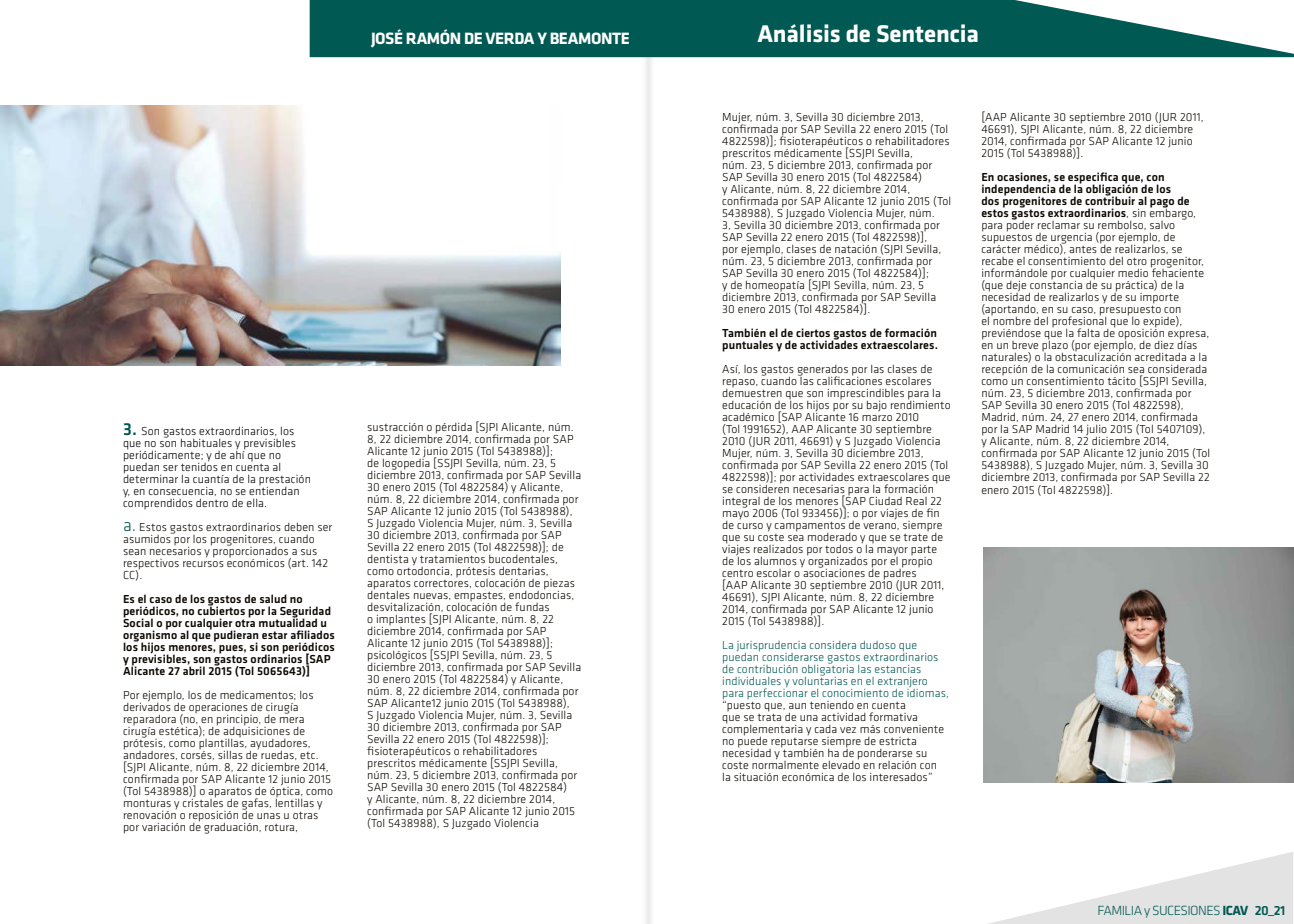
<style>
.page{position:relative;width:1294px;height:924px;background:#fff}
.page>*{position:absolute;margin:0;border:0;box-sizing:border-box;transform-origin:0 0}
.t1{font:700 25px "Klavika";letter-spacing:-.005em;color:#fff}
.t2{font:700 17px "Klavika";letter-spacing:-.025em;color:#fff}
.t3{font:300 13.8px "Klavika";letter-spacing:-.04em;color:#005952}
.t4{font:300 12px/12px "Klavika";letter-spacing:.01em;color:#0b0700}
.t5{font:500 12px/12px "Klavika";letter-spacing:.01em;color:#0b0700}
.t6{font:300 12px/12px "Klavika";letter-spacing:.01em;color:#000}
.t7{font:300 12px/12px "Klavika";letter-spacing:.01em;color:#035952}
.s1{font-weight:500;font-size:18px;color:#035952}
.s2{font-size:18px;color:#035952}
.s3{font-weight:500}
.s4{font-weight:700}
</style>
<div class="page">
<div style="left:642px;top:0;width:12px;height:924px;background:#f4f5f5"></div>
<svg style="left:310px;top:0;width:984px;height:57px;background:#226f69"></svg>
<img style="left:0;top:106px;width:561px;height:259px">
<svg style="left:988px;top:852px;width:305px;height:72px"></svg>
<img style="left:983px;top:547px;width:311px;height:235px">
<p class="t6" style="left:123px;top:425px;width:189px"><span class="s1">3.</span> Son gastos extraordinarios, los que no son habituales y previsibles periódicamente; y de ahí que no puedan ser tenidos en cuenta al determinar la cuantía de la prestación y, en consecuencia, no se entiendan comprendidos dentro de ella.</p>
<p class="t4" style="left:123px;top:521px;width:211px"><span class="s2">a.</span> Estos gastos extraordinarios deben ser asumidos por los progenitores, cuando sean necesarios y proporcionados a sus respectivos recursos económicos (art. 142<br>CC).</p>
<p class="t5" style="left:123px;top:593px;width:213px">Es el caso de los gastos de salud no periódicos, no cubiertos por la Seguridad Social o por cualquier otra mutualidad u organismo al que pudieran estar afiliados los hijos menores, pues, si son periódicos y previsibles, son gastos ordinarios [SAP Alicante 27 abril 2015 (Tol 5065643)]</p>
<p class="t4" style="left:123px;top:689px;width:212px">Por ejemplo, los de medicamentos; los derivados de operaciones de cirugía reparadora (no, en principio, de mera cirugía estética); de adquisiciones de prótesis, como plantillas, ayudadores, andadores, corsés, sillas de ruedas, etc. [SJPI Alicante, núm. 8, 22 diciembre 2014, confirmada por SAP Alicante 12 junio 2015 (Tol 5438988)] o aparatos de óptica, como monturas y cristales de gafas, lentillas y renovación o reposición de unas u otras por variación de graduación, rotura,</p>
<h2 class="t2" style="left:371px;top:29px;width:260px">JOSÉ RAMÓN DE VERDA Y BEAMONTE</h2>
<h1 class="t1" style="left:757px;top:21px;width:223px">Análisis de Sentencia</h1>
<p class="t4" style="left:367px;top:421px;width:215px">sustracción o pérdida [SJPI Alicante, núm.<br>8, 22 diciembre 2014, confirmada por SAP Alicante 12 junio 2015 (Tol 5438988)];<br>de logopedia [SSJPI Sevilla, núm. 23, 5 diciembre 2013, confirmada por SAP Sevilla 30 enero 2015 (Tol 4822584) y Alicante, núm. 8, 22 diciembre 2014, confirmada por SAP Alicante 12 junio 2015 (Tol 5438988), S Juzgado Violencia Mujer, núm. 3, Sevilla 30 diciembre 2013, confirmada por SAP Sevilla 22 enero 2015 (Tol 4822598)]; de dentista y tratamientos bucodentales, como ortodoncia, prótesis dentarias, aparatos correctores, colocación de piezas dentales nuevas, empastes, endodoncias, desvitalización, colocación de fundas<br>o implantes [SJPI Alicante, núm. 8, 22 diciembre 2014, confirmada por SAP Alicante 12 junio 2015 (Tol 5438988)]; psicológicos [SSJPI Sevilla, núm. 23, 5 diciembre 2013, confirmada por SAP Sevilla 30 enero 2015 (Tol 4822584) y Alicante, núm. 8, 22 diciembre 2014, confirmada por SAP Alicante12 junio 2015 (Tol 5438988),<br>S Juzgado Violencia Mujer, núm. 3, Sevilla 30 diciembre 2013, confirmada por SAP Sevilla 22 enero 2015 (Tol 4822598)]; fisioterapéuticos o rehabilitadores prescritos médicamente [SSJPI Sevilla, núm. 23, 5 diciembre 2013, confirmada por SAP Sevilla 30 enero 2015 (Tol 4822584)<br>y Alicante, núm. 8, 22 diciembre 2014, confirmada por SAP Alicante 12 junio 2015 (Tol 5438988), S Juzgado Violencia</p>
<p class="t4" style="left:722px;top:111px;width:231px">Mujer, núm. 3, Sevilla 30 diciembre 2013, confirmada por SAP Sevilla 22 enero 2015 (Tol 4822598)]; fisioterapéuticos o rehabilitadores prescritos médicamente [SSJPI Sevilla,<br>núm. 23, 5 diciembre 2013, confirmada por SAP Sevilla 30 enero 2015 (Tol 4822584)<br>y Alicante, núm. 8, 22 diciembre 2014, confirmada por SAP Alicante 12 junio 2015 (Tol 5438988), S Juzgado Violencia Mujer, núm.<br>3, Sevilla 30 diciembre 2013, confirmada por SAP Sevilla 22 enero 2015 (Tol 4822598)],<br>por ejemplo, clases de natación (SJPI Sevilla, núm. 23, 5 diciembre 2013, confirmada por SAP Sevilla 30 enero 2015 (Tol 4822584)];<br>y de homeopatía [SJPI Sevilla, núm. 23, 5 diciembre 2013, confirmada por SAP Sevilla 30 enero 2015 (Tol 4822584)].</p>
<p class="t5" style="left:722px;top:327px;width:217px">También el de ciertos gastos de formación puntuales y de actividades extraescolares.</p>
<p class="t4" style="left:722px;top:363px;width:230px">Así, los gastos generados por las clases de repaso, cuando las calificaciones escolares demuestren que son imprescindibles para la educación de los hijos por su bajo rendimiento académico [SAP Alicante 16 marzo 2010<br>(Tol 1991652), AAP Alicante 30 septiembre 2010 (JUR 2011, 46691) y S Juzgado Violencia Mujer, núm. 3, Sevilla 30 diciembre 2013, confirmada por SAP Sevilla 22 enero 2015 (Tol 4822598)]; por actividades extraescolares que se consideren necesarias para la formación integral de los menores [SAP Ciudad Real 22 mayo 2006 (Tol 933456)]; o por viajes de fin de curso y campamentos de verano, siempre que su coste sea moderado y que se trate de viajes realizados por todos o la mayor parte de los alumnos y organizados por el propio centro escolar o asociaciones de padres<br>[AAP Alicante 30 septiembre 2010 (JUR 2011, 46691), SJPI Alicante, núm. 8, 22 diciembre 2014, confirmada por SAP Alicante 12 junio 2015 (Tol 5438988)].</p>
<p class="t7" style="left:722px;top:639px;width:228px">La jurisprudencia considera dudoso que puedan considerarse gastos extraordinarios de contribución obligatoria las estancias individuales y voluntarias en el extranjero para perfeccionar el conocimiento de idiomas,</p>
<p class="t4" style="left:722px;top:699px;width:224px">“puesto que, aun teniendo en cuenta<br>que se trata de una actividad formativa complementaria y cada vez más conveniente no puede reputarse siempre de estricta necesidad y también ha de ponderarse su coste normalmente elevado en relación con la situación económica de los interesados”</p>
<p class="t4" style="left:981px;top:111px;width:224px">[AAP Alicante 30 septiembre 2010 (JUR 2011, 46691), SJPI Alicante, núm. 8, 22 diciembre 2014, confirmada por SAP Alicante 12 junio 2015 (Tol 5438988)].</p>
<p class="t4" style="left:981px;top:171px;width:231px"><span class="s3">En ocasiones, se especifica que, con independencia de la obligación de los<br>dos progenitores de contribuir al pago de estos gastos extraordinarios</span>, sin embargo, para poder reclamar su rembolso, salvo supuestos de urgencia (por ejemplo, de carácter médico), antes de realizarlos, se recabe el consentimiento del otro progenitor, informándole por cualquier medio fehaciente (que deje constancia de su práctica) de la necesidad de realizarlos y de su importe (aportando, en su caso, presupuesto con<br>el nombre del profesional que lo expide), previéndose que la falta de oposición expresa, en un breve plazo (por ejemplo, de diez días naturales) o la obstaculización acreditada a la recepción de la comunicación sea considerada como un consentimiento tácito [SSJPI Sevilla, núm. 23, 5 diciembre 2013, confirmada por SAP Sevilla 30 enero 2015 (Tol 4822598), Madrid, núm. 24, 27 enero 2014, confirmada por la SAP Madrid 14 julio 2015 (Tol 5407109), y Alicante, núm. 8, 22 diciembre 2014, confirmada por SAP Alicante 12 junio 2015 (Tol 5438988), S Juzgado Mujer, núm. 3, Sevilla 30 diciembre 2013, confirmada por SAP Sevilla 22 enero 2015 (Tol 4822598)].</p>
<p class="t3" style="left:1098px;top:903px;width:189px">FAMILIA y SUCESIONES <span class="s4">ICAV</span> <span class="s3">20_21</span></p>
</div>
